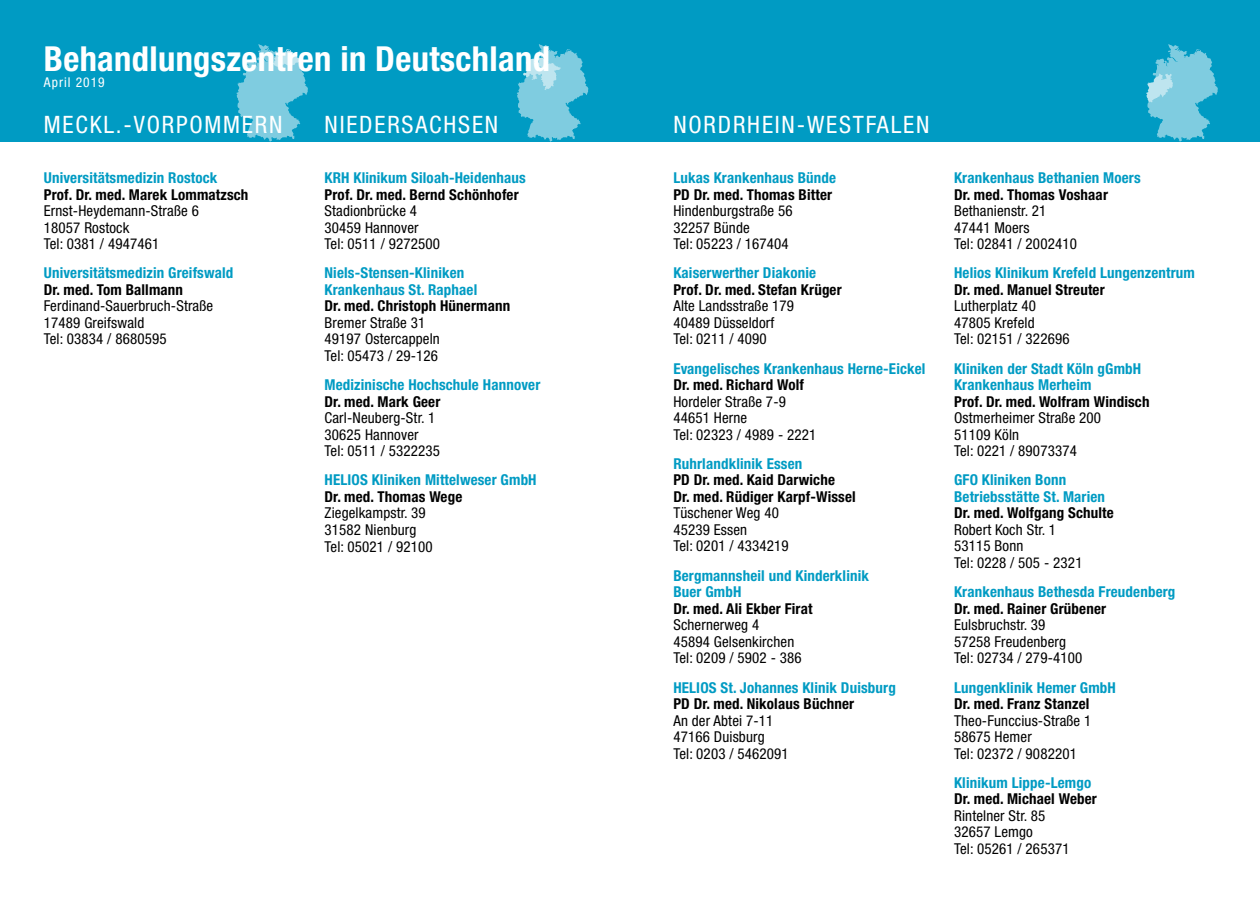
<style>
.page{position:relative;width:1260px;height:897px;background:#fff}
.page>*{position:absolute;margin:0;border:0;box-sizing:border-box;transform-origin:0 0}
.t1{font:700 condensed 34.5px "Helvetica Neue";letter-spacing:.01em;color:#fff}
.t2{font:condensed 24px "Helvetica Neue";letter-spacing:.075em;color:#fff}
.t3{font:condensed 15px/16.5px "Helvetica Neue";letter-spacing:.01em;color:#000}
.t4{font:700 condensed 15px/16.5px "Helvetica Neue";letter-spacing:.01em;color:#009bc3}
.t5{font:700 condensed 15px/16.5px "Helvetica Neue";letter-spacing:.01em;color:#000}
.t6{font:condensed 13.5px "Helvetica Neue";letter-spacing:.075em;color:#fff}
</style>
<div class="page">
<div style="left:0;top:0;width:1260px;height:142px;background:#009bc3"></div>
<svg style="left:517px;top:44px;width:71px;height:98px"></svg>
<svg style="left:236px;top:44px;width:72px;height:98px"></svg>
<svg style="left:1146px;top:44px;width:71px;height:98px"></svg>
<h1 class="t1" style="left:44px;top:37px;width:507px">Behandlungszentren in Deutschland</h1>
<p class="t6" style="left:44px;top:74px;width:62px">April 2019</p>
<h2 class="t2" style="left:44px;top:111px;width:240px">MECKL.-VORPOMMERN</h2>
<h2 class="t2" style="left:324px;top:111px;width:175px">NIEDERSACHSEN</h2>
<h2 class="t2" style="left:673px;top:111px;width:258px">NORDRHEIN-WESTFALEN</h2>
<p class="t4" style="left:324px;top:169px;width:203px">KRH Klinikum Siloah-Heidenhaus</p>
<p class="t5" style="left:324px;top:186px;width:196px">Prof. Dr. med. Bernd Schönhofer</p>
<p class="t3" style="left:324px;top:202px;width:117px">Stadionbrücke 4<br>30459 Hannover<br>Tel: 0511 / 9272500</p>
<p class="t4" style="left:324px;top:264px;width:154px">Niels-Stensen-Kliniken<br>Krankenhaus St. Raphael</p>
<p class="t5" style="left:324px;top:297px;width:187px">Dr. med. Christoph Hünermann</p>
<p class="t3" style="left:324px;top:314px;width:117px">Bremer Straße 31<br>49197 Ostercappeln<br>Tel: 05473 / 29-126</p>
<p class="t4" style="left:324px;top:376px;width:217px">Medizinische Hochschule Hannover</p>
<p class="t5" style="left:324px;top:393px;width:117px">Dr. med. Mark Geer</p>
<p class="t3" style="left:324px;top:409px;width:117px">Carl-Neuberg-Str. 1<br>30625 Hannover<br>Tel: 0511 / 5322235</p>
<p class="t4" style="left:324px;top:471px;width:214px">HELIOS Kliniken Mittelweser GmbH</p>
<p class="t5" style="left:324px;top:488px;width:139px">Dr. med. Thomas Wege</p>
<p class="t3" style="left:324px;top:505px;width:110px">Ziegelkampstr. 39<br>31582 Nienburg<br>Tel: 05021 / 92100</p>
<p class="t4" style="left:44px;top:169px;width:175px">Universitätsmedizin Rostock</p>
<p class="t5" style="left:44px;top:186px;width:206px">Prof. Dr. med. Marek Lommatzsch</p>
<p class="t3" style="left:44px;top:202px;width:157px">Ernst-Heydemann-Straße 6<br>18057 Rostock<br>Tel: 0381 / 4947461</p>
<p class="t4" style="left:44px;top:264px;width:191px">Universitätsmedizin Greifswald</p>
<p class="t5" style="left:44px;top:281px;width:141px">Dr. med. Tom Ballmann</p>
<p class="t3" style="left:44px;top:298px;width:171px">Ferdinand-Sauerbruch-Straße<br>17489 Greifswald<br>Tel: 03834 / 8680595</p>
<p class="t4" style="left:673px;top:169px;width:164px">Lukas Krankenhaus Bünde</p>
<p class="t5" style="left:673px;top:186px;width:160px">PD Dr. med. Thomas Bitter</p>
<p class="t3" style="left:673px;top:202px;width:121px">Hindenburgstraße 56<br>32257 Bünde<br>Tel: 05223 / 167404</p>
<p class="t4" style="left:673px;top:264px;width:144px">Kaiserwerther Diakonie</p>
<p class="t5" style="left:673px;top:281px;width:170px">Prof. Dr. med. Stefan Krüger</p>
<p class="t3" style="left:673px;top:298px;width:122px">Alte Landsstraße 179<br>40489 Düsseldorf<br>Tel: 0211 / 4090</p>
<p class="t4" style="left:673px;top:360px;width:254px">Evangelisches Krankenhaus Herne-Eickel</p>
<p class="t5" style="left:673px;top:376px;width:132px">Dr. med. Richard Wolf</p>
<p class="t3" style="left:673px;top:393px;width:145px">Hordeler Straße 7-9<br>44651 Herne<br>Tel: 02323 / 4989 - 2221</p>
<p class="t4" style="left:673px;top:455px;width:130px">Ruhrlandklinik Essen</p>
<p class="t5" style="left:673px;top:471px;width:184px">PD Dr. med. Kaid Darwiche<br>Dr. med. Rüdiger Karpf-Wissel</p>
<p class="t3" style="left:673px;top:505px;width:117px">Tüschener Weg 40<br>45239 Essen<br>Tel: 0201 / 4334219</p>
<p class="t4" style="left:673px;top:567px;width:197px">Bergmannsheil und Kinderklinik<br>Buer GmbH</p>
<p class="t5" style="left:673px;top:600px;width:141px">Dr. med. Ali Ekber Firat</p>
<p class="t3" style="left:673px;top:616px;width:130px">Schernerweg 4<br>45894 Gelsenkirchen<br>Tel: 0209 / 5902 - 386</p>
<p class="t4" style="left:673px;top:678px;width:224px">HELIOS St. Johannes Klinik Duisburg</p>
<p class="t5" style="left:673px;top:695px;width:182px">PD Dr. med. Nikolaus Büchner</p>
<p class="t3" style="left:673px;top:712px;width:117px">An der Abtei 7-11<br>47166 Duisburg<br>Tel: 0203 / 5462091</p>
<p class="t4" style="left:954px;top:169px;width:188px">Krankenhaus Bethanien Moers</p>
<p class="t5" style="left:954px;top:186px;width:155px">Dr. med. Thomas Voshaar</p>
<p class="t3" style="left:954px;top:202px;width:124px">Bethanienstr. 21<br>47441 Moers<br>Tel: 02841 / 2002410</p>
<p class="t4" style="left:954px;top:264px;width:242px">Helios Klinikum Krefeld Lungenzentrum</p>
<p class="t5" style="left:954px;top:281px;width:152px">Dr. med. Manuel Streuter</p>
<p class="t3" style="left:954px;top:298px;width:117px">Lutherplatz 40<br>47805 Krefeld<br>Tel: 02151 / 322696</p>
<p class="t4" style="left:954px;top:360px;width:189px">Kliniken der Stadt Köln gGmbH<br>Krankenhaus Merheim</p>
<p class="t5" style="left:954px;top:393px;width:197px">Prof. Dr. med. Wolfram Windisch</p>
<p class="t3" style="left:954px;top:409px;width:149px">Ostmerheimer Straße 200<br>51109 Köln<br>Tel: 0221 / 89073374</p>
<p class="t4" style="left:954px;top:471px;width:152px">GFO Kliniken Bonn<br>Betriebsstätte St. Marien</p>
<p class="t5" style="left:954px;top:504px;width:161px">Dr. med. Wolfgang Schulte</p>
<p class="t3" style="left:954px;top:521px;width:130px">Robert Koch Str. 1<br>53115 Bonn<br>Tel: 0228 / 505 - 2321</p>
<p class="t4" style="left:954px;top:583px;width:223px">Krankenhaus Bethesda Freudenberg</p>
<p class="t5" style="left:954px;top:600px;width:153px">Dr. med. Rainer Grübener</p>
<p class="t3" style="left:954px;top:616px;width:130px">Eulsbruchstr. 39<br>57258 Freudenberg<br>Tel: 02734 / 279-4100</p>
<p class="t4" style="left:954px;top:678px;width:163px">Lungenklinik Hemer GmbH</p>
<p class="t5" style="left:954px;top:695px;width:137px">Dr. med. Franz Stanzel</p>
<p class="t3" style="left:954px;top:712px;width:139px">Theo-Funccius-Straße 1<br>58675 Hemer<br>Tel: 02372 / 9082201</p>
<p class="t4" style="left:954px;top:774px;width:139px">Klinikum Lippe-Lemgo</p>
<p class="t5" style="left:954px;top:790px;width:144px">Dr. med. Michael Weber</p>
<p class="t3" style="left:954px;top:807px;width:117px">Rintelner Str. 85<br>32657 Lemgo<br>Tel: 05261 / 265371</p>
</div>
